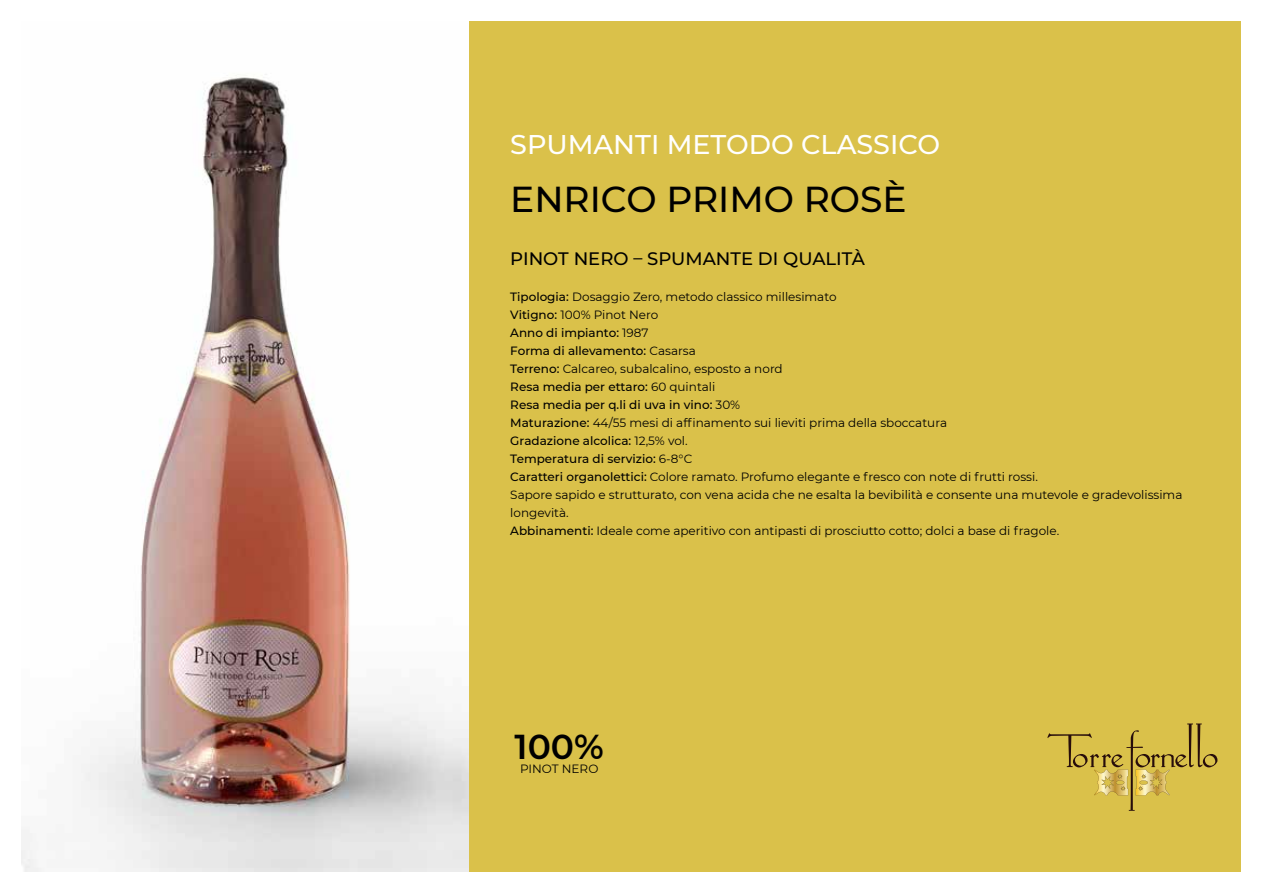
<style>
.page{position:relative;width:1263px;height:893px;background:#fff}
.page>*{position:absolute;margin:0;border:0;box-sizing:border-box;transform-origin:0 0}
.t1{font:500 36px "Montserrat";color:#000}
.t2{font:600 34.5px "Montserrat";color:#000}
.t3{font:500 27px "Montserrat";color:#fff}
.t4{font:500 18px "Montserrat";color:#000}
.t5{font:12px/18px "Montserrat";color:#000}
.s1{font-weight:500}
</style>
<div class="page">
<div style="left:468px;top:21px;width:772px;height:851px;background:#dac14a"></div>
<svg style="left:1047px;top:723px;width:170px;height:88px"></svg>
<img style="left:21px;top:21px;width:448px;height:851px">
<h3 class="t3" style="left:510px;top:128px;width:431px">SPUMANTI METODO CLASSICO</h3>
<h1 class="t1" style="left:510px;top:177px;width:398px">ENRICO PRIMO ROSÈ</h1>
<h3 class="t4" style="left:510px;top:248px;width:356px">PINOT NERO – SPUMANTE DI QUALITÀ</h3>
<p class="t5" style="left:510px;top:288px;width:674px"><span class="s1">Tipologia:</span> Dosaggio Zero, metodo classico millesimato<br><span class="s1">Vitigno:</span> 100% Pinot Nero<br><span class="s1">Anno di impianto:</span> 1987<br><span class="s1">Forma di allevamento:</span> Casarsa<br><span class="s1">Terreno:</span> Calcareo, subalcalino, esposto a nord<br><span class="s1">Resa media per ettaro:</span> 60 quintali<br><span class="s1">Resa media per q.li di uva in vino:</span> 30%<br><span class="s1">Maturazione:</span> 44/55 mesi di affinamento sui lieviti prima della sboccatura<br><span class="s1">Gradazione alcolica:</span> 12,5% vol.<br><span class="s1">Temperatura di servizio:</span> 6-8°C<br><span class="s1">Caratteri organolettici:</span> Colore ramato. Profumo elegante e fresco con note di frutti rossi.<br>Sapore sapido e strutturato, con vena acida che ne esalta la bevibilità e consente una mutevole e gradevolissima longevità.<br><span class="s1">Abbinamenti:</span> Ideale come aperitivo con antipasti di prosciutto cotto; dolci a base di fragole.</p>
<h2 class="t2" style="left:515px;top:726px;width:91px">100%</h2>
<p class="t5" style="left:520px;top:759px;width:80px">PINOT NERO</p>
</div>
